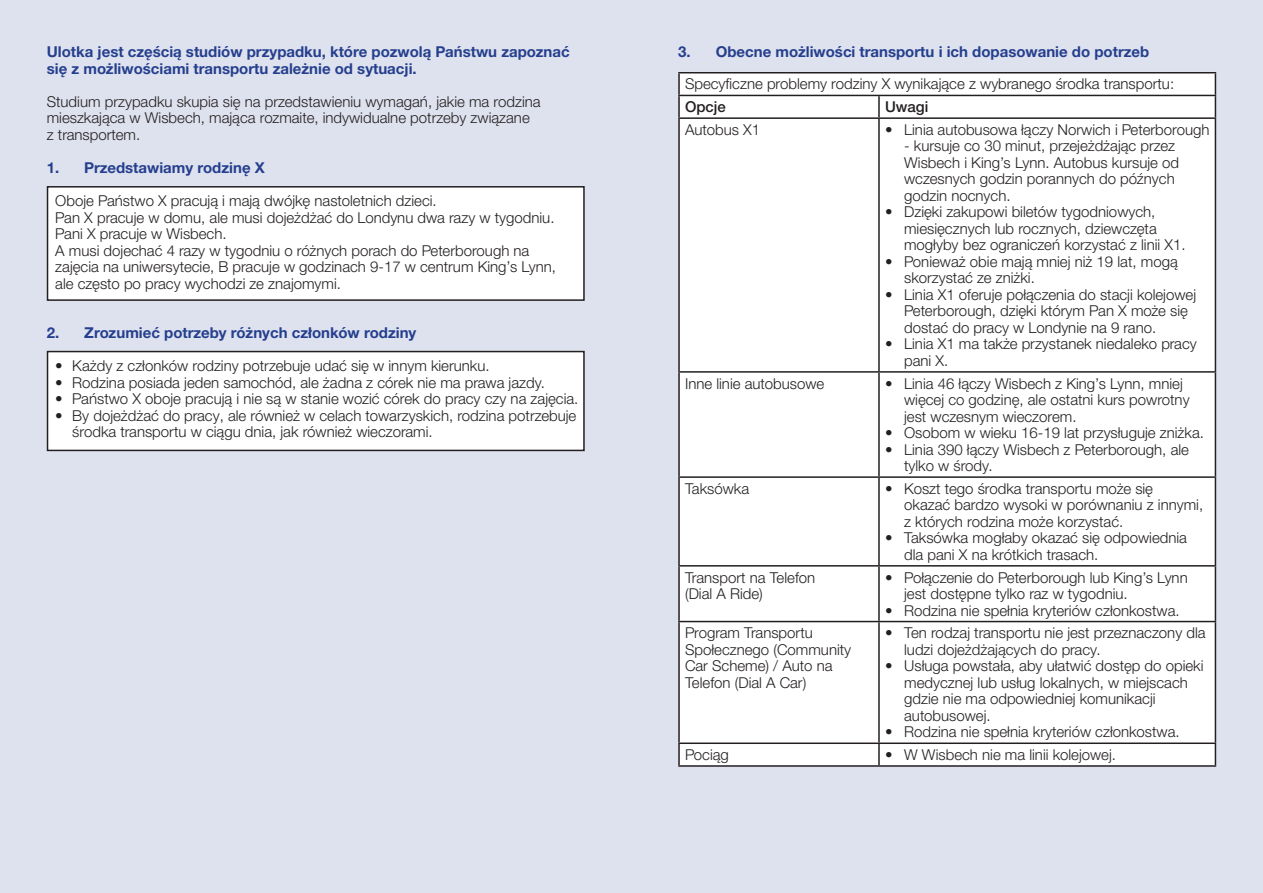
<style>
.page{position:relative;width:1263px;height:893px;background:#dee2ee}
.page>*{position:absolute;margin:0;border:0;box-sizing:border-box;transform-origin:0 0}
.t1{font:300 15px/16.5px "Helvetica Neue LTW1 G";color:#231f20}
.t2{font:700 15px/16.5px "Helvetica Neue LTW1 G";color:#253f8e}
.t3{font:500 15px "Helvetica Neue LTW1 G";color:#231f20}
.s1{font-weight:500}
</style>
<div class="page">
<svg style="left:680px;top:73px;width:535px;height:692px"></svg>
<hr style="left:678px;top:72px;width:201px;height:1px;background:#231f20">
<hr style="left:678px;top:73px;width:2px;height:22px;background:#231f20">
<hr style="left:879px;top:72px;width:337px;height:1px;background:#231f20">
<hr style="left:678px;top:95px;width:201px;height:1px;background:#231f20">
<hr style="left:678px;top:96px;width:2px;height:21px;background:#231f20">
<hr style="left:879px;top:95px;width:337px;height:1px;background:#231f20">
<hr style="left:878px;top:96px;width:2px;height:21px;background:#231f20">
<svg style="left:1215px;top:73px;width:1px;height:44px"></svg>
<hr style="left:678px;top:117px;width:201px;height:2px;background:#231f20">
<hr style="left:678px;top:119px;width:2px;height:252px;background:#231f20">
<hr style="left:879px;top:117px;width:337px;height:2px;background:#231f20">
<hr style="left:878px;top:119px;width:2px;height:252px;background:#231f20">
<hr style="left:1215px;top:119px;width:1px;height:252px;background:#231f20">
<hr style="left:678px;top:371px;width:201px;height:2px;background:#231f20">
<hr style="left:678px;top:373px;width:2px;height:103px;background:#231f20">
<hr style="left:879px;top:371px;width:337px;height:2px;background:#231f20">
<hr style="left:878px;top:373px;width:2px;height:103px;background:#231f20">
<hr style="left:1215px;top:373px;width:1px;height:103px;background:#231f20">
<hr style="left:678px;top:476px;width:201px;height:2px;background:#231f20">
<hr style="left:678px;top:478px;width:2px;height:87px;background:#231f20">
<hr style="left:879px;top:476px;width:337px;height:2px;background:#231f20">
<hr style="left:878px;top:478px;width:2px;height:87px;background:#231f20">
<hr style="left:1215px;top:478px;width:1px;height:87px;background:#231f20">
<hr style="left:678px;top:565px;width:201px;height:2px;background:#231f20">
<hr style="left:678px;top:567px;width:2px;height:54px;background:#231f20">
<hr style="left:879px;top:565px;width:337px;height:2px;background:#231f20">
<hr style="left:878px;top:567px;width:2px;height:54px;background:#231f20">
<hr style="left:1215px;top:567px;width:1px;height:54px;background:#231f20">
<hr style="left:678px;top:621px;width:201px;height:1px;background:#231f20">
<hr style="left:678px;top:622px;width:2px;height:120px;background:#231f20">
<hr style="left:879px;top:621px;width:337px;height:1px;background:#231f20">
<hr style="left:878px;top:622px;width:2px;height:120px;background:#231f20">
<hr style="left:1215px;top:622px;width:1px;height:120px;background:#231f20">
<hr style="left:678px;top:742px;width:201px;height:2px;background:#231f20">
<hr style="left:678px;top:744px;width:2px;height:21px;background:#231f20">
<hr style="left:879px;top:742px;width:337px;height:2px;background:#231f20">
<hr style="left:878px;top:744px;width:2px;height:21px;background:#231f20">
<svg style="left:1215px;top:744px;width:1px;height:21px"></svg>
<hr style="left:678px;top:765px;width:201px;height:2px;background:#231f20">
<hr style="left:879px;top:765px;width:337px;height:2px;background:#231f20">
<div style="left:48px;top:187px;width:536px;height:113px;background:#fff"></div>
<div style="left:47px;top:186px;width:538px;height:115px;border:2px solid #231f20"></div>
<div style="left:48px;top:352px;width:536px;height:98px;background:#fff"></div>
<div style="left:47px;top:351px;width:538px;height:100px;border:2px solid #231f20"></div>
<p class="t2" style="left:47px;top:44px;width:524px">Ulotka jest częścią studiów przypadku, które pozwolą Państwu zapoznać się z możliwościami transportu zależnie od sytuacji.</p>
<p class="t1" style="left:47px;top:93px;width:495px">Studium przypadku skupia się na przedstawieniu wymagań, jakie ma rodzina mieszkająca w Wisbech, mająca rozmaite, indywidualne potrzeby związane<br>z transportem.</p>
<p class="t2" style="left:47px;top:159px;width:220px">1. Przedstawiamy rodzinę X</p>
<p class="t1" style="left:55px;top:192px;width:502px">Oboje Państwo X pracują i mają dwójkę nastoletnich dzieci.<br>Pan X pracuje w domu, ale musi dojeżdżać do Londynu dwa razy w tygodniu.<br>Pani X pracuje w Wisbech.<br>A musi dojechać 4 razy w tygodniu o różnych porach do Peterborough na zajęcia na uniwersytecie, B pracuje w godzinach 9-17 w centrum King’s Lynn, ale często po pracy wychodzi ze znajomymi.</p>
<p class="t2" style="left:47px;top:324px;width:371px">2. Zrozumieć potrzeby różnych członków rodziny</p>
<p class="t1" style="left:55px;top:357px;width:436px"><span class="s1">•</span> Każdy z członków rodziny potrzebuje udać się w innym kierunku.</p>
<p class="t1" style="left:55px;top:374px;width:491px"><span class="s1">•</span> Rodzina posiada jeden samochód, ale żadna z córek nie ma prawa jazdy.</p>
<p class="t1" style="left:55px;top:390px;width:525px"><span class="s1">•</span> Państwo X oboje pracują i nie są w stanie wozić córek do pracy czy na zajęcia.</p>
<p class="t1" style="left:72px;top:407px;width:506px;text-indent:-17px"><span class="s1">•</span> By dojeżdżać do pracy, ale również w celach towarzyskich, rodzina potrzebuje środka transportu w ciągu dnia, jak również wieczorami.</p>
<p class="t2" style="left:678px;top:44px;width:472px">3. Obecne możliwości transportu i ich dopasowanie do potrzeb</p>
<p class="t1" style="left:685px;top:76px;width:491px">Specyficzne problemy rodziny X wynikające z wybranego środka transportu:</p>
<p class="t3" style="left:685px;top:98px;width:42px">Opcje</p>
<p class="t3" style="left:885px;top:98px;width:45px">Uwagi</p>
<p class="t1" style="left:685px;top:121px;width:77px">Autobus X1</p>
<p class="t1" style="left:885px;top:121px;width:326px">• Linia autobusowa łączy Norwich i Peterborough</p>
<p class="t1" style="left:904px;top:138px;width:277px">- kursuje co 30 minut, przejeżdżając przez Wisbech i King’s Lynn. Autobus kursuje od wczesnych godzin porannych do późnych godzin nocnych.</p>
<p class="t1" style="left:904px;top:204px;width:283px;text-indent:-19px">• Dzięki zakupowi biletów tygodniowych, miesięcznych lub rocznych, dziewczęta mogłyby bez ograniczeń korzystać z linii X1.</p>
<p class="t1" style="left:904px;top:253px;width:275px;text-indent:-19px">• Ponieważ obie mają mniej niż 19 lat, mogą skorzystać ze zniżki.</p>
<p class="t1" style="left:904px;top:286px;width:293px;text-indent:-19px">• Linia X1 oferuje połączenia do stacji kolejowej<br>Peterborough, dzięki którym Pan X może się dostać do pracy w Londynie na 9 rano.</p>
<p class="t1" style="left:904px;top:336px;width:294px;text-indent:-19px">• Linia X1 ma także przystanek niedaleko pracy pani X.</p>
<p class="t1" style="left:685px;top:375px;width:141px">Inne linie autobusowe</p>
<p class="t1" style="left:904px;top:375px;width:287px;text-indent:-19px">• Linia 46 łączy Wisbech z King’s Lynn, mniej więcej co godzinę, ale ostatni kurs powrotny jest wczesnym wieczorem.</p>
<p class="t1" style="left:885px;top:424px;width:320px">• Osobom w wieku 16-19 lat przysługuje zniżka.</p>
<p class="t1" style="left:904px;top:441px;width:286px;text-indent:-19px">• Linia 390 łączy Wisbech z Peterborough, ale tylko w środy.</p>
<p class="t1" style="left:685px;top:480px;width:66px">Taksówka</p>
<p class="t1" style="left:904px;top:480px;width:300px;text-indent:-19px">• Koszt tego środka transportu może się<br>okazać bardzo wysoki w porównaniu z innymi, z których rodzina może korzystać.</p>
<p class="t1" style="left:904px;top:530px;width:284px;text-indent:-19px">• Taksówka mogłaby okazać się odpowiednia dla pani X na krótkich trasach.</p>
<p class="t1" style="left:685px;top:569px;width:132px">Transport na Telefon (Dial A Ride)</p>
<p class="t1" style="left:904px;top:569px;width:285px;text-indent:-19px">• Połączenie do Peterborough lub King’s Lynn jest dostępne tylko raz w tygodniu.</p>
<p class="t1" style="left:885px;top:602px;width:296px">• Rodzina nie spełnia kryteriów członkostwa.</p>
<p class="t1" style="left:685px;top:625px;width:168px">Program Transportu<br>Społecznego (Community<br>Car Scheme) / Auto na<br>Telefon (Dial A Car)</p>
<p class="t1" style="left:904px;top:625px;width:303px;text-indent:-19px">• Ten rodzaj transportu nie jest przeznaczony dla ludzi dojeżdżających do pracy.</p>
<p class="t1" style="left:904px;top:658px;width:301px;text-indent:-19px">• Usługa powstała, aby ułatwić dostęp do opieki medycznej lub usług lokalnych, w miejscach gdzie nie ma odpowiedniej komunikacji autobusowej.</p>
<p class="t1" style="left:885px;top:724px;width:296px">• Rodzina nie spełnia kryteriów członkostwa.</p>
<p class="t1" style="left:685px;top:746px;width:45px">Pociąg</p>
<p class="t1" style="left:885px;top:746px;width:232px">• W Wisbech nie ma linii kolejowej.</p>
</div>
